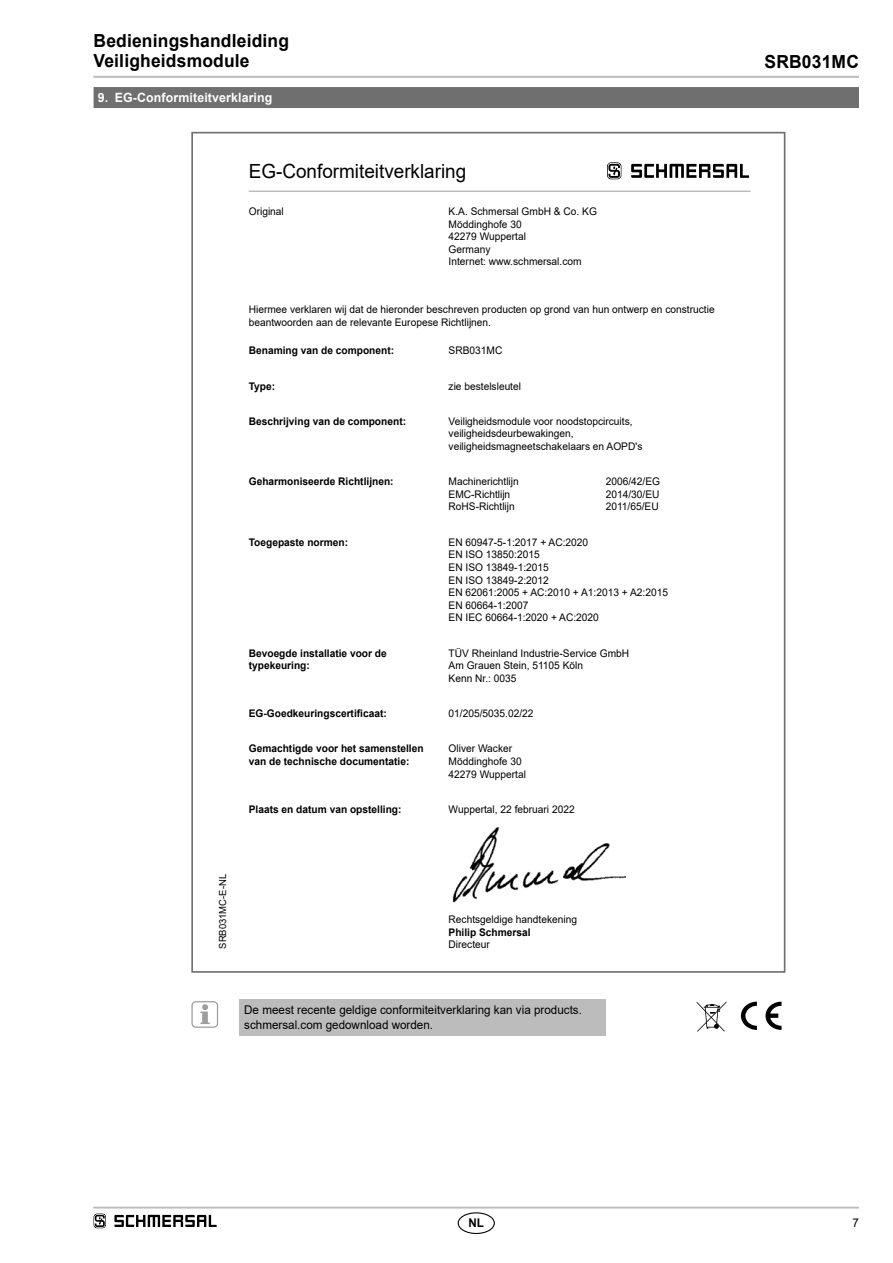
<style>
.page{position:relative;width:893px;height:1263px;background:#fff}
.page>*{position:absolute;margin:0;border:0;box-sizing:border-box;transform-origin:0 0}
.t1{font:19.5px "Arial";color:#000}
.t2{font:700 18px/20.2px "Arial";letter-spacing:.01em;color:#000}
.t3{font:700 12.75px "Arial";letter-spacing:.01em;color:#fff}
.t4{font:12px/15.1px "Arial";color:#000}
.t5{font:700 12px "Arial";color:#000}
.t6{font:10.5px/12.6px "Arial";color:#000}
.t7{font:700 10.5px/12.6px "Arial";color:#000}
.t8{font:9.75px "Arial";color:#000}
</style>
<div class="page">
<div style="left:458px;top:1212px;width:37px;height:22px;border:1px solid #000;border-radius:50%"></div>
<div style="left:94px;top:87px;width:765px;height:21px;background:#706f6f"></div>
<hr style="left:94px;top:1207px;width:765px;height:1px;background:#bcbcbc">
<hr style="left:94px;top:76px;width:765px;height:2px;background:#bcbcbc">
<svg style="left:697px;top:1002px;width:29px;height:30px"></svg>
<svg style="left:741px;top:1002px;width:16px;height:28px"></svg>
<svg style="left:765px;top:1002px;width:16px;height:28px"></svg>
<svg style="left:94px;top:1213px;width:12px;height:15px"></svg>
<svg style="left:114px;top:1215px;width:103px;height:12px"></svg>
<img style="left:452px;top:827px;width:174px;height:76px">
<hr style="left:249px;top:190px;width:501px;height:2px;background:#bcbcbc">
<svg style="left:607px;top:162px;width:14px;height:17px"></svg>
<svg style="left:631px;top:164px;width:118px;height:14px"></svg>
<div style="left:239px;top:999px;width:366px;height:37px;background:#bcbcbc"></div>
<svg style="left:200px;top:1004px;width:10px;height:20px"></svg>
<div style="left:191px;top:1001px;width:27px;height:27px;border:1px solid #9d9d9c;border-radius:4px"></div>
<h2 class="t2" style="left:94px;top:31px;width:197px">Bedieningshandleiding<br>Veiligheidsmodule</h2>
<p class="t3" style="left:98px;top:89px;width:176px">9. EG-Conformiteitverklaring</p>
<h1 class="t1" style="left:249px;top:158px;width:219px">EG-Conformiteitverklaring</h1>
<p class="t6" style="left:249px;top:205px;width:37px">Original</p>
<p class="t6" style="left:449px;top:205px;width:150px">K.A. Schmersal GmbH &amp; Co. KG<br>Möddinghofe 30<br>42279 Wuppertal<br>Germany<br>Internet: www.schmersal.com</p>
<p class="t6" style="left:249px;top:303px;width:467px">Hiermee verklaren wij dat de hieronder beschreven producten op grond van hun ontwerp en constructie beantwoorden aan de relevante Europese Richtlijnen.</p>
<p class="t7" style="left:249px;top:344px;width:147px">Benaming van de component:</p>
<p class="t6" style="left:449px;top:344px;width:55px">SRB031MC</p>
<p class="t7" style="left:249px;top:380px;width:28px">Type:</p>
<p class="t6" style="left:449px;top:379px;width:74px">zie bestelsleutel</p>
<p class="t7" style="left:249px;top:415px;width:159px">Beschrijving van de component:</p>
<p class="t6" style="left:449px;top:415px;width:195px">Veiligheidsmodule voor noodstopcircuits, veiligheidsdeurbewakingen, veiligheidsmagneetschakelaars en AOPD's</p>
<p class="t7" style="left:249px;top:475px;width:146px">Geharmoniseerde Richtlijnen:</p>
<p class="t6" style="left:449px;top:475px;width:72px">Machinerichtlijn<br>EMC-Richtlijn<br>RoHS-Richtlijn</p>
<p class="t6" style="left:606px;top:475px;width:56px;text-align:justify">2006/42/EG 2014/30/EU 2011/65/EU</p>
<p class="t7" style="left:249px;top:536px;width:101px">Toegepaste normen:</p>
<p class="t6" style="left:449px;top:536px;width:221px">EN 60947-5-1:2017 + AC:2020<br>EN ISO 13850:2015<br>EN ISO 13849-1:2015<br>EN ISO 13849-2:2012<br>EN 62061:2005 + AC:2010 + A1:2013 + A2:2015<br>EN 60664-1:2007<br>EN IEC 60664-1:2020 + AC:2020</p>
<p class="t7" style="left:249px;top:647px;width:140px">Bevoegde installatie voor de typekeuring:</p>
<p class="t6" style="left:449px;top:647px;width:182px">TÜV Rheinland Industrie-Service GmbH<br>Am Grauen Stein, 51105 Köln<br>Kenn Nr.: 0035</p>
<p class="t7" style="left:249px;top:707px;width:140px">EG-Goedkeuringscertificaat:</p>
<p class="t6" style="left:449px;top:707px;width:86px">01/205/5035.02/22</p>
<p class="t7" style="left:249px;top:742px;width:176px">Gemachtigde voor het samenstellen van de technische documentatie:</p>
<p class="t6" style="left:449px;top:742px;width:79px">Oliver Wacker<br>Möddinghofe 30<br>42279 Wuppertal</p>
<p class="t7" style="left:249px;top:804px;width:154px">Plaats en datum van opstelling:</p>
<p class="t6" style="left:449px;top:803px;width:128px">Wuppertal, 22 februari 2022</p>
<p class="t8" style="left:216px;top:949px;width:76px;rotate:-90deg">SRB031MC-E-NL</p>
<p class="t6" style="left:449px;top:913px;width:130px">Rechtsgeldige handtekening</p>
<p class="t7" style="left:449px;top:926px;width:84px">Philip Schmersal</p>
<p class="t6" style="left:449px;top:938px;width:43px">Directeur</p>
<p class="t4" style="left:244px;top:1002px;width:339px">De meest recente geldige conformiteitverklaring kan via products. schmersal.com gedownload worden.</p>
<h2 class="t2" style="left:765px;top:52px;width:96px">SRB031MC</h2>
<p class="t5" style="left:468px;top:1214px;width:17px">NL</p>
<p class="t4" style="left:852px;top:1215px;width:8px">7</p>
</div>
